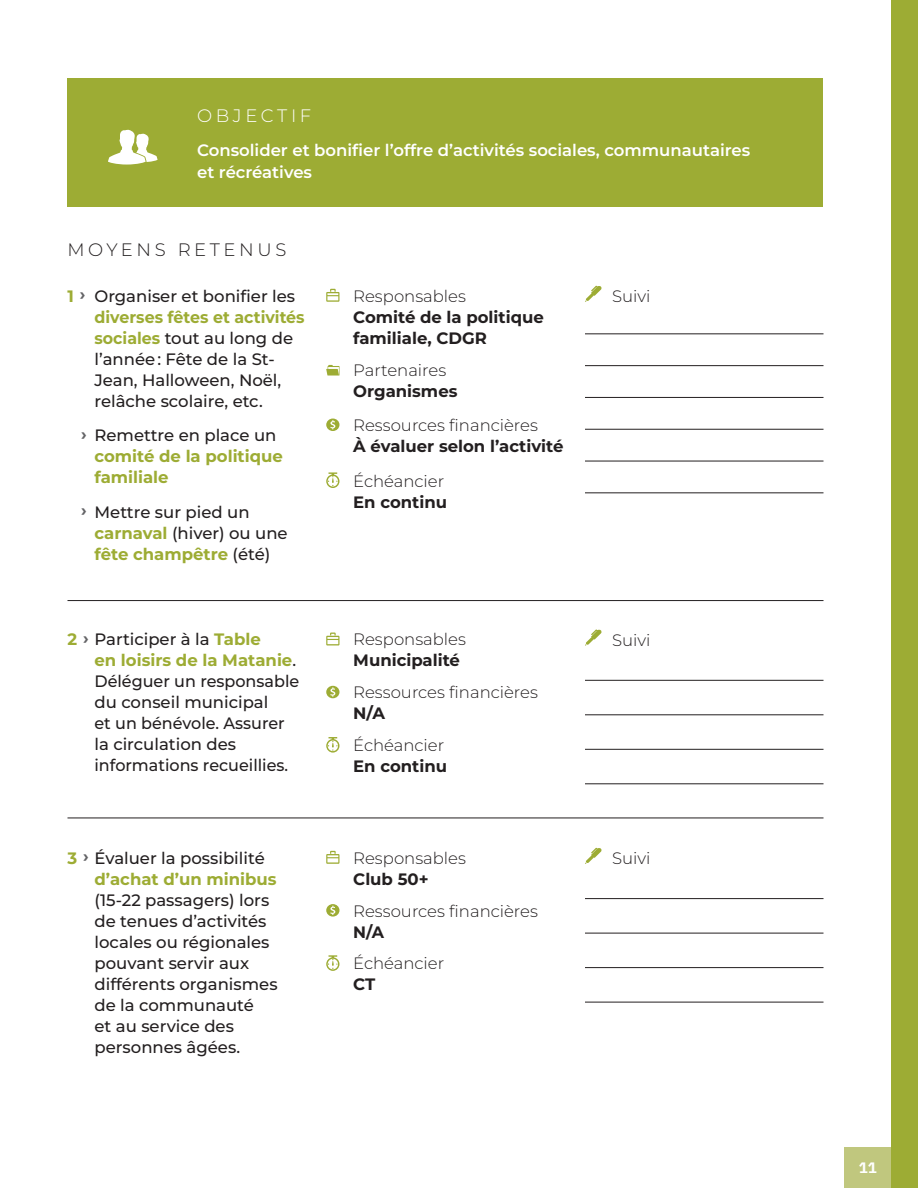
<style>
.page{position:relative;width:918px;height:1188px;background:#fff}
.page>*{position:absolute;margin:0;border:0;box-sizing:border-box;transform-origin:0 0}
.t1{font:300 18px "Montserrat";letter-spacing:.2em;color:#231f20}
.t2{font:300 18px "Montserrat";letter-spacing:.2em;color:#fff}
.Texte_courant{font:500 16.5px/21px "Montserrat";color:#231f20}
.t3{font:300 16.5px/21px "Montserrat";color:#231f20}
.t4{font:700 16.5px/21px "Montserrat";color:#231f20}
.t5{font:600 16.5px/22.5px "Montserrat";color:#fff}
.t6{font:700 16.5px/21px "Montserrat";color:#9dac34}
.t7{font:700 15px "IBM Plex Sans";color:#fff}
.s1{font-weight:700;color:#9dac34}
.s2{font-weight:700;color:#636366}
.s3{color:#636366}
.s4{font-weight:500;color:#231f20}
.s5{font-weight:300}
.s6{font-weight:700}
</style>
<div class="page">
<div style="left:845px;top:1147px;width:46px;height:41px;background:#c0c77e"></div>
<div style="left:891px;top:0;width:27px;height:1188px;background:#9dac34"></div>
<div style="left:68px;top:78px;width:756px;height:129px;background:#9dac34"></div>
<svg style="left:326px;top:289px;width:13px;height:13px"></svg>
<svg style="left:326px;top:365px;width:14px;height:11px"></svg>
<svg style="left:326px;top:419px;width:13px;height:12px"></svg>
<svg style="left:326px;top:472px;width:13px;height:16px"></svg>
<svg style="left:326px;top:851px;width:13px;height:13px"></svg>
<svg style="left:326px;top:904px;width:13px;height:13px"></svg>
<svg style="left:326px;top:955px;width:13px;height:16px"></svg>
<svg style="left:326px;top:633px;width:13px;height:12px"></svg>
<svg style="left:326px;top:686px;width:13px;height:12px"></svg>
<svg style="left:326px;top:737px;width:13px;height:16px"></svg>
<hr style="left:585px;top:334px;width:239px;height:1px;background:#231f20">
<hr style="left:585px;top:365px;width:239px;height:1px;background:#231f20">
<hr style="left:585px;top:397px;width:239px;height:1px;background:#231f20">
<hr style="left:585px;top:429px;width:239px;height:1px;background:#231f20">
<hr style="left:585px;top:461px;width:239px;height:1px;background:#231f20">
<hr style="left:585px;top:493px;width:239px;height:1px;background:#231f20">
<svg style="left:585px;top:286px;width:17px;height:16px"></svg>
<hr style="left:585px;top:898px;width:239px;height:1px;background:#231f20">
<hr style="left:585px;top:933px;width:239px;height:1px;background:#231f20">
<hr style="left:585px;top:967px;width:239px;height:1px;background:#231f20">
<hr style="left:585px;top:1002px;width:239px;height:1px;background:#231f20">
<svg style="left:585px;top:848px;width:17px;height:16px"></svg>
<hr style="left:585px;top:680px;width:239px;height:1px;background:#231f20">
<hr style="left:585px;top:715px;width:239px;height:1px;background:#231f20">
<hr style="left:585px;top:749px;width:239px;height:1px;background:#231f20">
<hr style="left:585px;top:784px;width:239px;height:1px;background:#231f20">
<svg style="left:585px;top:629px;width:17px;height:17px"></svg>
<hr style="left:68px;top:818px;width:756px;height:1px;background:#231f20">
<hr style="left:68px;top:600px;width:756px;height:1px;background:#231f20">
<svg style="left:108px;top:130px;width:50px;height:35px"></svg>
<p class="t2" style="left:197px;top:104px;width:116px">OBJECTIF</p>
<p class="t5" style="left:197px;top:138px;width:555px">Consolider et bonifier l’offre d’activités sociales, communautaires et récréatives</p>
<p class="t1" style="left:68px;top:238px;width:220px">MOYENS RETENUS</p>
<p class="Texte_courant" style="left:94px;top:285px;width:212px;text-indent:-27px"><span class="s1">1</span> <span class="s2">›</span> Organiser et bonifier les <span class="s1">diverses fêtes et activités sociales</span> tout au long de l’année : Fête de la St-<br>Jean, Halloween, Noël, relâche scolaire, etc.</p>
<p class="t6" style="left:94px;top:424px;width:190px;text-indent:-14px"><span class="s3">›</span> <span class="s4">Remettre en place un </span>comité de la politique familiale</p>
<p class="Texte_courant" style="left:94px;top:501px;width:195px;text-indent:-14px"><span class="s2">›</span> Mettre sur pied un <span class="s1">carnaval</span> (hiver) ou une <span class="s1">fête champêtre</span> (été)</p>
<p class="Texte_courant" style="left:94px;top:629px;width:206px;text-indent:-27px"><span class="s1">2</span> <span class="s2">›</span> Participer à la <span class="s1">Table<br>en loisirs de la Matanie</span>.<br>Déléguer un responsable du conseil municipal<br>et un bénévole. Assurer la circulation des informations recueillies.</p>
<p class="Texte_courant" style="left:94px;top:847px;width:185px;text-indent:-27px"><span class="s1">3</span> <span class="s2">›</span> Évaluer la possibilité <span class="s1">d’achat d’un minibus </span>(15-22 passagers) lors de tenues d’activités locales ou régionales pouvant servir aux différents organismes de la communauté<br>et au service des personnes âgées.</p>
<p class="t4" style="left:353px;top:285px;width:192px"><span class="s5">Responsables<br></span>Comité de la politique familiale, CDGR</p>
<p class="t3" style="left:353px;top:359px;width:106px">Partenaires<br><span class="s6">Organismes</span></p>
<p class="t4" style="left:353px;top:414px;width:212px"><span class="s5">Ressources financières<br></span>À évaluer selon l’activité</p>
<p class="t3" style="left:353px;top:470px;width:95px">Échéancier<br><span class="s6">En continu</span></p>
<p class="t3" style="left:353px;top:629px;width:114px">Responsables<br><span class="s6">Municipalité</span></p>
<p class="t3" style="left:353px;top:682px;width:186px">Ressources financières<br><span class="s6">N/A</span></p>
<p class="t3" style="left:353px;top:734px;width:95px">Échéancier<br><span class="s6">En continu</span></p>
<p class="t3" style="left:353px;top:847px;width:114px">Responsables<br><span class="s6">Club 50+</span></p>
<p class="t3" style="left:353px;top:900px;width:186px">Ressources financières<br><span class="s6">N/A</span></p>
<p class="t3" style="left:353px;top:953px;width:92px">Échéancier<br><span class="s6">CT</span></p>
<p class="t3" style="left:612px;top:285px;width:40px">Suivi</p>
<p class="t3" style="left:612px;top:629px;width:40px">Suivi</p>
<p class="t3" style="left:612px;top:847px;width:40px">Suivi</p>
<p class="t7" style="left:859px;top:1155px;width:19px">11</p>
</div>
